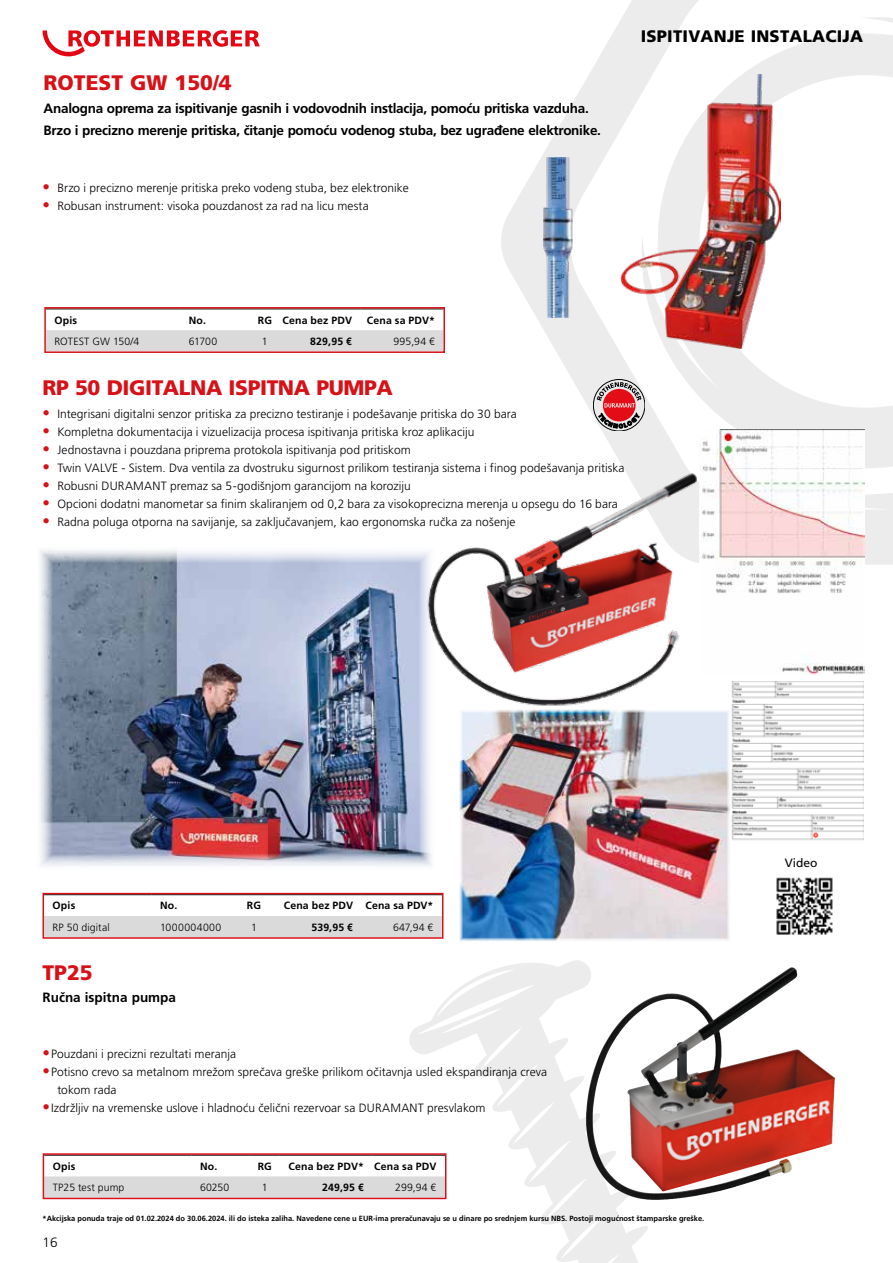
<style>
.page{position:relative;width:893px;height:1263px;background:#fff}
.page>*{position:absolute;margin:0;border:0;box-sizing:border-box;transform-origin:0 0}
.t1{font:21px "Frutiger CE Black";letter-spacing:-.02em;color:#d71117}
.t2{font:21px "Frutiger CE Black";color:#d71117}
.t3{font:16.65px "Frutiger CE Black";letter-spacing:.015em;color:#000}
.t4{font:700 13.5px/22.2px "Frutiger CE";letter-spacing:-.02em;color:#000}
.t5{font:700 13.5px "Frutiger CE";color:#000}
.t6{font:13.5px "Frutiger CE Light";color:#000}
.t7{font:12px/18px "Frutiger CE Light";letter-spacing:.005em;color:#000}
.t8{font:12px "Frutiger CE";color:#000}
.t9{font:700 10.5px "Frutiger CE";letter-spacing:.02em;color:#000}
.t10{font:10.5px "Frutiger CE Light";letter-spacing:.015em;color:#000}
.t11{font:10.5px "Frutiger CE Light";letter-spacing:.04em;color:#000}
.t12{font:700 7.5px "Frutiger CE";color:#000}
.s1{font-size:15px;color:#d71117}
</style>
<div class="page">
<svg style="left:407px;top:960px;width:241px;height:303px"></svg>
<svg style="left:501px;top:0;width:392px;height:565px"></svg>
<svg style="left:641px;top:17px;width:252px;height:453px"></svg>
<svg style="left:43px;top:30px;width:217px;height:26px"></svg>
<img style="left:620px;top:75px;width:160px;height:274px">
<img style="left:544px;top:157px;width:28px;height:161px">
<div style="left:594px;top:380px;width:51px;height:51px;border:1px solid #010203;border-radius:50%"></div>
<svg style="left:597px;top:382px;width:44px;height:47px;background:#bb6b6f"></svg>
<svg style="left:46px;top:1156px;width:397px;height:40px"></svg>
<div style="left:43px;top:1153px;width:403px;height:46px;border:2px solid #d91118"></div>
<div style="left:511px;top:964px;width:382px;height:236px;background:#000;opacity:.48"></div>
<img style="left:40px;top:550px;width:392px;height:316px">
<img style="left:699px;top:429px;width:166px;height:245px">
<img style="left:731px;top:681px;width:132px;height:159px">
<img style="left:459px;top:711px;width:271px;height:230px">
<img style="left:391px;top:470px;width:336px;height:242px">
<div style="left:47px;top:330px;width:395px;height:20px;background:#dadada"></div>
<div style="left:44px;top:307px;width:401px;height:46px;border:2px solid #d91118"></div>
<div style="left:46px;top:916px;width:394px;height:20px;background:#dadada"></div>
<div style="left:43px;top:893px;width:400px;height:46px;border:2px solid #d91118"></div>
<img style="left:776px;top:877px;width:57px;height:58px">
<h1 class="t2" style="left:44px;top:71px;width:190px">ROTEST GW 150/4</h1>
<p class="t4" style="left:44px;top:97px;width:559px">Analogna oprema za ispitivanje gasnih i vodovodnih instlacija, pomoću pritiska vazduha.<br>Brzo i precizno merenje pritiska, čitanje pomoću vodenog stuba, bez ugrađene elektronike.</p>
<p class="t7" style="left:43px;top:178px;width:368px"><span class="s1">•</span> Brzo i precizno merenje pritiska preko vodeng stuba, bez elektronike</p>
<p class="t7" style="left:43px;top:196px;width:328px"><span class="s1">•</span> Robusan instrument: visoka pouzdanost za rad na licu mesta</p>
<h2 class="t3" style="left:641px;top:27px;width:224px">ISPITIVANJE INSTALACIJA</h2>
<p class="t9" style="left:54px;top:314px;width:24px">Opis</p>
<p class="t9" style="left:189px;top:314px;width:19px">No.</p>
<p class="t9" style="left:258px;top:314px;width:96px">RG Cena bez PDV</p>
<p class="t9" style="left:367px;top:314px;width:70px">Cena sa PDV*</p>
<p class="t10" style="left:54px;top:335px;width:86px">ROTEST GW 150/4</p>
<p class="t10" style="left:189px;top:335px;width:30px">61700</p>
<p class="t10" style="left:262px;top:335px;width:7px">1</p>
<p class="t9" style="left:310px;top:335px;width:43px">829,95 €</p>
<p class="t10" style="left:393px;top:335px;width:43px">995,94 €</p>
<h1 class="t1" style="left:43px;top:375px;width:352px">RP 50 DIGITALNA ISPITNA PUMPA</h1>
<p class="t7" style="left:43px;top:405px;width:476px"><span class="s1">•</span> Integrisani digitalni senzor pritiska za precizno testiranje i podešavanje pritiska do 30 bara</p>
<p class="t7" style="left:43px;top:423px;width:433px"><span class="s1">•</span> Kompletna dokumentacija i vizuelizacija procesa ispitivanja pritiska kroz aplikaciju</p>
<p class="t7" style="left:43px;top:441px;width:370px"><span class="s1">•</span> Jednostavna i pouzdana priprema protokola ispitivanja pod pritiskom</p>
<p class="t7" style="left:43px;top:459px;width:583px"><span class="s1">•</span> Twin VALVE - Sistem. Dva ventila za dvostruku sigurnost prilikom testiranja sistema i finog podešavanja pritiska</p>
<p class="t7" style="left:43px;top:477px;width:370px"><span class="s1">•</span> Robusni DURAMANT premaz sa 5-godišnjom garancijom na koroziju</p>
<p class="t7" style="left:43px;top:495px;width:577px"><span class="s1">•</span> Opcioni dodatni manometar sa finim skaliranjem od 0,2 bara za visokoprecizna merenja u opsegu do 16 bara</p>
<p class="t7" style="left:43px;top:513px;width:474px"><span class="s1">•</span> Radna poluga otporna na savijanje, sa zaključavanjem, kao ergonomska ručka za nošenje</p>
<p class="t9" style="left:53px;top:900px;width:24px">Opis</p>
<p class="t9" style="left:160px;top:900px;width:19px">No.</p>
<p class="t9" style="left:247px;top:900px;width:16px">RG</p>
<p class="t9" style="left:284px;top:900px;width:151px">Cena bez PDV Cena sa PDV*</p>
<p class="t10" style="left:53px;top:921px;width:59px">RP 50 digital</p>
<p class="t11" style="left:160px;top:921px;width:63px">1000004000</p>
<p class="t10" style="left:251px;top:921px;width:7px">1</p>
<p class="t9" style="left:311px;top:921px;width:43px">539,95 €</p>
<p class="t10" style="left:393px;top:921px;width:42px">647,94 €</p>
<h1 class="t1" style="left:43px;top:960px;width:52px">TP25</h1>
<p class="t5" style="left:43px;top:989px;width:135px">Ručna ispitna pumpa</p>
<p class="t7" style="left:43px;top:1045px;width:195px"><span class="s1">•</span>Pouzdani i precizni rezultati meranja</p>
<p class="t7" style="left:57px;top:1063px;width:491px;text-indent:-15px"><span class="s1">•</span>Potisno crevo sa metalnom mrežom sprečava greške prilikom očitavnja usled ekspandiranja creva tokom rada</p>
<p class="t7" style="left:43px;top:1099px;width:444px"><span class="s1">•</span>Izdržljiv na vremenske uslove i hladnoću čelični rezervoar sa DURAMANT presvlakom</p>
<p class="t9" style="left:53px;top:1160px;width:24px">Opis</p>
<p class="t9" style="left:200px;top:1160px;width:19px">No.</p>
<p class="t9" style="left:258px;top:1160px;width:16px">RG</p>
<p class="t9" style="left:289px;top:1160px;width:149px">Cena bez PDV* Cena sa PDV</p>
<p class="t10" style="left:53px;top:1181px;width:73px">TP25 test pump</p>
<p class="t10" style="left:200px;top:1181px;width:31px">60250</p>
<p class="t10" style="left:262px;top:1181px;width:7px">1</p>
<p class="t9" style="left:322px;top:1181px;width:43px">249,95 €</p>
<p class="t10" style="left:395px;top:1181px;width:43px">299,94 €</p>
<p class="t8" style="left:785px;top:856px;width:34px">Video</p>
<p class="t12" style="left:43px;top:1214px;width:663px">*Akcijska ponuda traje od 01.02.2024 do 30.06.2024. ili do isteka zaliha. Navedene cene u EUR-ima preračunavaju se u dinare po srednjem kursu NBS. Postoji mogućnost štamparske greške.</p>
<p class="t6" style="left:43px;top:1234px;width:17px">16</p>
</div>
